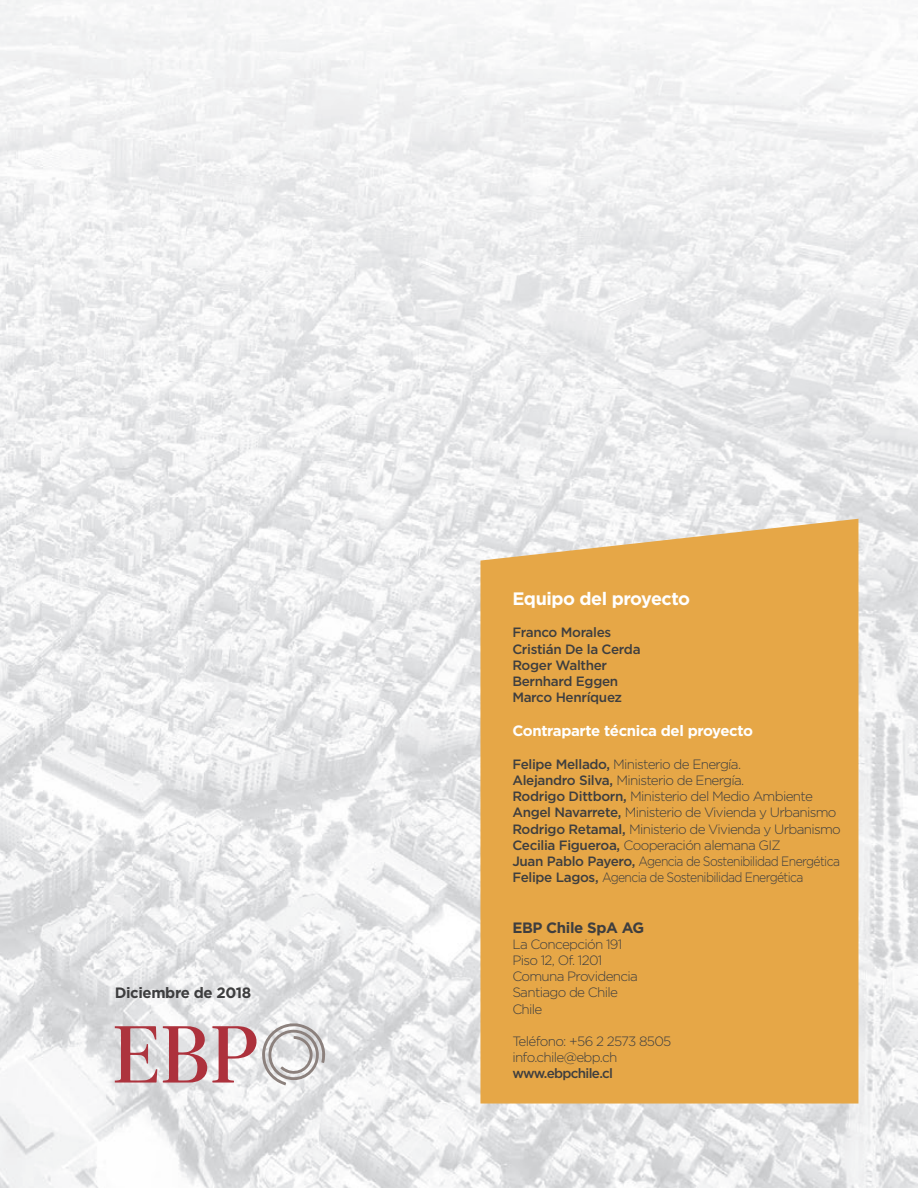
<style>
.page{position:relative;width:918px;height:1188px;background:#fff}
.page>*{position:absolute;margin:0;border:0;box-sizing:border-box;transform-origin:0 0}
.t1{font:700 18px "Gotham";letter-spacing:-.025em;color:#fff}
.t2{font:700 15px "Gotham";letter-spacing:-.025em;color:#fff}
.t3{font:700 15px "Gotham";letter-spacing:-.025em;color:#3e3e3f}
.t4{font:300 13.5px/16.2px "Gotham";letter-spacing:-.05em;color:#3e3e3f}
.t5{font:500 13.5px/16.2px "Gotham";letter-spacing:-.025em;color:#3e3e3f}
.t6{font:500 13.5px "Gotham";letter-spacing:-.05em;color:#3e3e3f}
.s1{font-weight:500}
</style>
<div class="page">
<img style="left:0;top:0;width:918px;height:1188px">
<svg style="left:115px;top:1023px;width:210px;height:62px"></svg>
<svg style="left:480px;top:444px;width:378px;height:660px;background:#e6b15f"></svg>
<p class="t3" style="left:115px;top:987px;width:138px">Diciembre de 2018</p>
<h1 class="t1" style="left:512px;top:592px;width:179px">Equipo del proyecto</h1>
<p class="t5" style="left:512px;top:625px;width:130px">Franco Morales<br>Cristián De la Cerda<br>Roger Walther<br>Bernhard Eggen<br>Marco Henríquez</p>
<p class="t2" style="left:512px;top:725px;width:242px">Contraparte técnica del proyecto</p>
<p class="t4" style="left:512px;top:757px;width:330px"><span class="s1">Felipe Mellado,</span> Ministerio de Energía.<br><span class="s1">Alejandro Silva,</span> Ministerio de Energía.<br><span class="s1">Rodrigo Dittborn,</span> Ministerio del Medio Ambiente <span class="s1">Angel Navarrete,</span> Ministerio de Vivienda y Urbanismo <span class="s1">Rodrigo Retamal,</span> Ministerio de Vivienda y Urbanismo <span class="s1">Cecilia Figueroa,</span> Cooperación alemana GIZ<br><span class="s1">Juan Pablo Payero,</span> Agencia de Sostenibilidad Energética <span class="s1">Felipe Lagos,</span> Agencia de Sostenibilidad Energética</p>
<p class="t3" style="left:512px;top:922px;width:133px">EBP Chile SpA AG</p>
<p class="t4" style="left:512px;top:937px;width:127px">La Concepción 191<br>Piso 12, Of. 1201<br>Comuna Providencia<br>Santiago de Chile<br>Chile</p>
<p class="t4" style="left:512px;top:1034px;width:161px">Teléfono: +56 2 2573 8505 info.chile@ebp.ch</p>
<p class="t6" style="left:512px;top:1069px;width:102px">www.ebpchile.cl</p>
</div>
